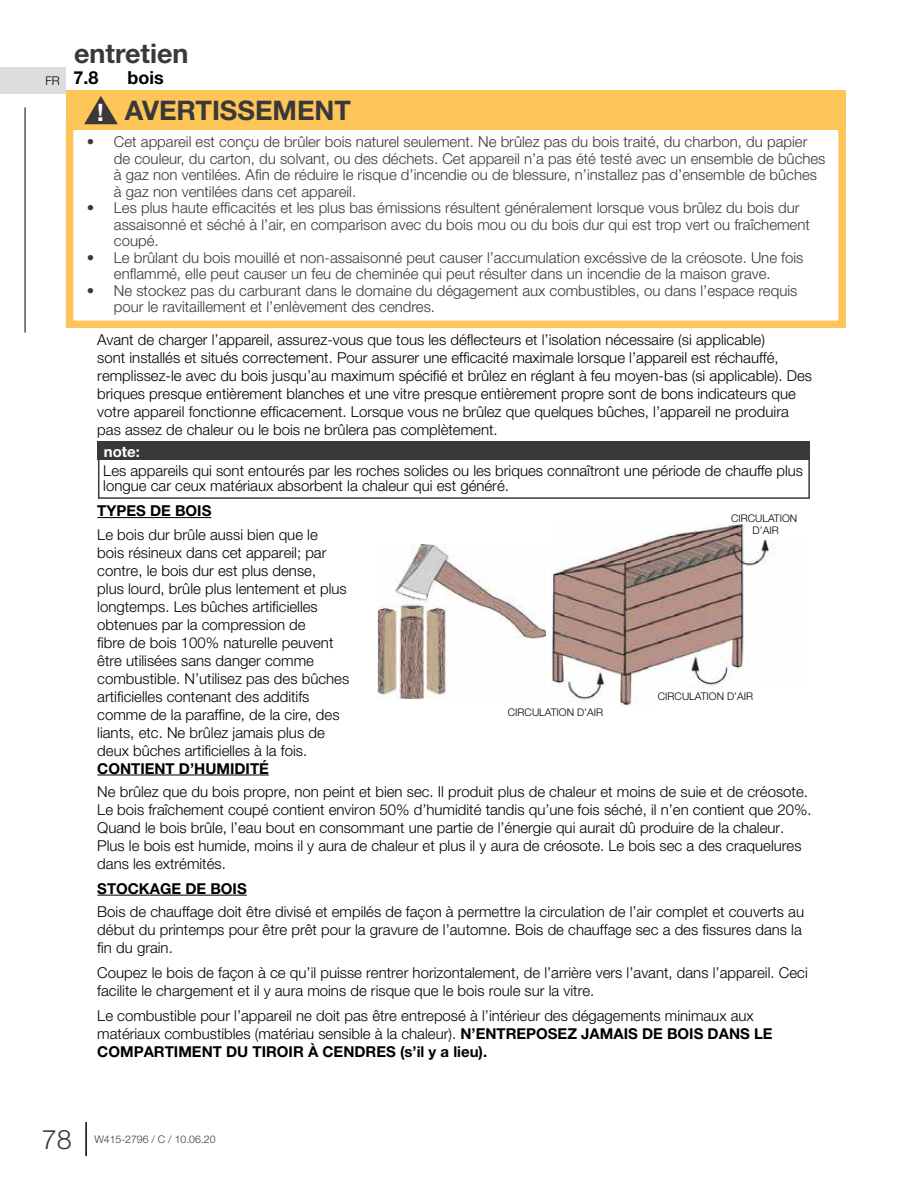
<style>
.page{position:relative;width:918px;height:1188px;background:#fff}
.page>*{position:absolute;margin:0;border:0;box-sizing:border-box;transform-origin:0 0}
.t1{font:700 27px/57.6px "Helvetica Neue";color:#3b3838}
.t2{font:300 27px "Helvetica Neue";color:#3b3838}
.t3{font:700 18px "Helvetica Neue";color:#000}
.t4{font:300 15px/18px "Helvetica Neue";color:#000}
.t5{font:300 15px/16.5px "Helvetica Neue";color:#3b3838}
.t6{font:700 15px "Helvetica Neue";color:#000}
.t7{font:700 15px "Helvetica Neue";color:#fff}
.t8{font:300 12px "Helvetica Neue";color:#000}
.t9{font:300 10.5px/12.6px "Helvetica Neue";color:#000;text-align:center}
.t10{font:300 10.5px "Helvetica Neue";color:#3b3838}
.s1{font-size:24px;color:#fff}
.s2{font-weight:700}
</style>
<div class="page">
<hr style="left:85px;top:1122px;width:2px;height:34px;background:#000">
<div style="left:0;top:67px;width:65px;height:27px;background:#dcddde"></div>
<div style="left:66px;top:118px;width:780px;height:210px;border:8px solid #fec558"></div>
<div style="left:66px;top:90px;width:780px;height:40px;background:#fec558"></div>
<svg style="left:84px;top:96px;width:34px;height:28px"></svg>
<hr style="left:97px;top:517px;width:114px;height:1px;background:#000">
<hr style="left:97px;top:775px;width:172px;height:1px;background:#000">
<hr style="left:97px;top:895px;width:150px;height:1px;background:#000">
<img style="left:378px;top:544px;width:168px;height:154px">
<img style="left:551px;top:523px;width:222px;height:183px">
<div style="left:658px;top:689px;width:137px;height:21px;background:#fff"></div>
<div style="left:98px;top:453px;width:712px;height:46px;border:2px solid #3b3838"></div>
<div style="left:98px;top:442px;width:712px;height:18px;background:#3b3838"></div>
<hr style="left:25px;top:107px;width:1px;height:226px;background:#000">
<p class="t8" style="left:46px;top:71px;width:16px">FR</p>
<h1 class="t1" style="left:97px;top:25px;width:255px;text-indent:-23px">entretien<br><span class="s1">!</span> AVERTISSEMENT</h1>
<p class="t5" style="left:114px;top:133px;width:713px;text-indent:-27px">• Cet appareil est conçu de brûler bois naturel seulement. Ne brûlez pas du bois traité, du charbon, du papier de couleur, du carton, du solvant, ou des déchets. Cet appareil n’a pas été testé avec un ensemble de bûches à gaz non ventilées. Afin de réduire le risque d’incendie ou de blessure, n’installez pas d’ensemble de bûches à gaz non ventilées dans cet appareil.</p>
<p class="t5" style="left:114px;top:199px;width:698px;text-indent:-27px">• Les plus haute efficacités et les plus bas émissions résultent généralement lorsque vous brûlez du bois dur assaisonné et séché à l’air, en comparison avec du bois mou ou du bois dur qui est trop vert ou fraîchement coupé.</p>
<p class="t5" style="left:87px;top:248px;width:718px;text-align:center">• Le brûlant du bois mouillé et non-assaisonné peut causer l’accumulation excéssive de la créosote. Une fois enflammé, elle peut causer un feu de cheminée qui peut résulter dans un incendie de la maison grave.</p>
<p class="t5" style="left:114px;top:281px;width:685px;text-indent:-27px">• Ne stockez pas du carburant dans le domaine du dégagement aux combustibles, ou dans l’espace requis pour le ravitaillement et l’enlèvement des cendres.</p>
<p class="t4" style="left:97px;top:330px;width:716px">Avant de charger l’appareil, assurez-vous que tous les déflecteurs et l’isolation nécessaire (si applicable)<br>sont installés et situés correctement. Pour assurer une efficacité maximale lorsque l’appareil est réchauffé, remplissez-le avec du bois jusqu’au maximum spécifié et brûlez en réglant à feu moyen-bas (si applicable). Des briques presque entièrement blanches et une vitre presque entièrement propre sont de bons indicateurs que votre appareil fonctionne efficacement. Lorsque vous ne brûlez que quelques bûches, l’appareil ne produira pas assez de chaleur ou le bois ne brûlera pas complètement.</p>
<p class="t3" style="left:74px;top:63px;width:27px">7.8</p>
<p class="t3" style="left:128px;top:63px;width:38px">bois</p>
<p class="t7" style="left:104px;top:440px;width:38px">note:</p>
<p class="t4" style="left:103px;top:462px;width:701px;line-height:15px">Les appareils qui sont entourés par les roches solides ou les briques connaîtront une période de chauffe plus longue car ceux matériaux absorbent la chaleur qui est généré.</p>
<p class="t6" style="left:97px;top:499px;width:116px">TYPES DE BOIS</p>
<p class="t4" style="left:97px;top:525px;width:253px">Le bois dur brûle aussi bien que le<br>bois résineux dans cet appareil; par contre, le bois dur est plus dense,<br>plus lourd, brûle plus lentement et plus longtemps. Les bûches artificielles obtenues par la compression de<br>fibre de bois 100% naturelle peuvent être utilisées sans danger comme combustible. N’utilisez pas des bûches artificielles contenant des additifs comme de la paraffine, de la cire, des liants, etc. Ne brûlez jamais plus de deux bûches artificielles à la fois.</p>
<p class="t6" style="left:97px;top:757px;width:173px">CONTIENT D’HUMIDITÉ</p>
<p class="t4" style="left:97px;top:782px;width:716px">Ne brûlez que du bois propre, non peint et bien sec. Il produit plus de chaleur et moins de suie et de créosote.<br>Le bois fraîchement coupé contient environ 50% d’humidité tandis qu’une fois séché, il n’en contient que 20%.<br>Quand le bois brûle, l’eau bout en consommant une partie de l’énergie qui aurait dû produire de la chaleur.<br>Plus le bois est humide, moins il y aura de chaleur et plus il y aura de créosote. Le bois sec a des craquelures dans les extrémités.</p>
<p class="t6" style="left:97px;top:877px;width:151px">STOCKAGE DE BOIS</p>
<p class="t4" style="left:97px;top:902px;width:708px">Bois de chauffage doit être divisé et empilés de façon à permettre la circulation de l’air complet et couverts au début du printemps pour être prêt pour la gravure de l’automne. Bois de chauffage sec a des fissures dans la fin du grain.</p>
<p class="t4" style="left:97px;top:963px;width:712px">Coupez le bois de façon à ce qu’il puisse rentrer horizontalement, de l’arrière vers l’avant, dans l’appareil. Ceci facilite le chargement et il y aura moins de risque que le bois roule sur la vitre.</p>
<p class="t4" style="left:97px;top:1006px;width:677px">Le combustible pour l’appareil ne doit pas être entreposé à l’intérieur des dégagements minimaux aux matériaux combustibles (matériau sensible à la chaleur). <span class="s2">N’ENTREPOSEZ JAMAIS DE BOIS DANS LE<br>COMPARTIMENT DU TIROIR À CENDRES (s’il y a lieu).</span></p>
<p class="t9" style="left:731px;top:511px;width:68px">CIRCULATION<br>D’AIR</p>
<p class="t9" style="left:658px;top:689px;width:97px">CIRCULATION D’AIR</p>
<p class="t9" style="left:508px;top:705px;width:97px">CIRCULATION D’AIR</p>
<h1 class="t2" style="left:42px;top:1117px;width:32px">78</h1>
<p class="t10" style="left:94px;top:1131px;width:123px">W415-2796 / C / 10.06.20</p>
</div>
